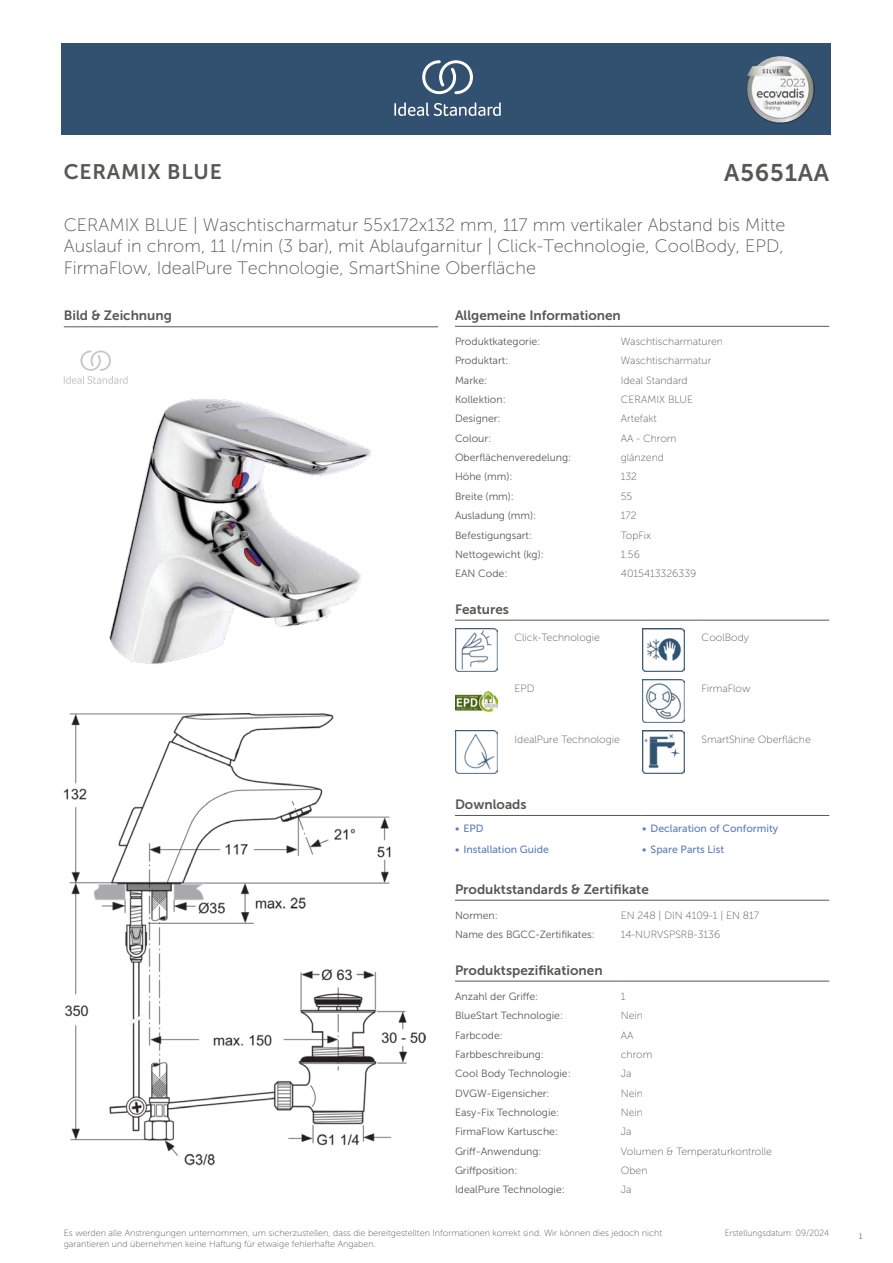
<style>
.page{position:relative;width:893px;height:1263px;background:#fff}
.page>*{position:absolute;margin:0;border:0;box-sizing:border-box;transform-origin:0 0}
.t1{font:24px "Museo Sans 700";letter-spacing:.035em;color:#575756}
.t2{font:21px "Museo Sans 700";letter-spacing:.035em;color:#575756}
.t3{font:18px/21.6px "Museo Sans 100";color:#575756;text-align:justify}
.t4{font:13.5px "Museo Sans 700";color:#575756}
.t5{font:10.5px "Museo Sans 300";color:#575756}
.t6{font:10.5px "Museo Sans 100";color:#575756}
.t7{font:10.5px "Museo Sans 500";color:#5b7ebf}
.t8{font:9px/10.8px "Museo Sans 100";color:#575756}
.t9{font:9px "Museo Sans 100";color:#575756;scale:.95 1}
.t10{font:300 9px "Calibri";color:#575756;scale:.95 1}
</style>
<div class="page">
<div style="left:62px;top:43px;width:769px;height:91px;background:#325070"></div>
<hr style="left:455px;top:326px;width:166px;height:1px;background:#575756">
<hr style="left:621px;top:326px;width:208px;height:1px;background:#575756">
<hr style="left:455px;top:620px;width:59px;height:1px;background:#575756">
<hr style="left:514px;top:620px;width:128px;height:1px;background:#575756">
<hr style="left:642px;top:620px;width:60px;height:1px;background:#575756">
<hr style="left:702px;top:620px;width:127px;height:1px;background:#575756">
<img style="left:455px;top:629px;width:42px;height:42px">
<img style="left:642px;top:629px;width:43px;height:42px">
<img style="left:455px;top:691px;width:42px;height:20px">
<img style="left:642px;top:680px;width:43px;height:42px">
<img style="left:455px;top:731px;width:42px;height:42px">
<img style="left:642px;top:731px;width:43px;height:42px">
<hr style="left:455px;top:815px;width:187px;height:1px;background:#575756">
<hr style="left:642px;top:815px;width:187px;height:1px;background:#575756">
<hr style="left:455px;top:900px;width:166px;height:1px;background:#575756">
<hr style="left:621px;top:900px;width:208px;height:1px;background:#575756">
<hr style="left:455px;top:981px;width:166px;height:1px;background:#575756">
<hr style="left:621px;top:981px;width:208px;height:1px;background:#575756">
<img style="left:64px;top:714px;width:361px;height:452px">
<hr style="left:64px;top:327px;width:374px;height:1px;background:#575756">
<svg style="left:64px;top:350px;width:64px;height:34px"></svg>
<img style="left:109px;top:399px;width:262px;height:265px">
<svg style="left:394px;top:102px;width:107px;height:14px"></svg>
<svg style="left:422px;top:60px;width:51px;height:34px"></svg>
<img style="left:746px;top:56px;width:68px;height:67px">
<h2 class="t2" style="left:64px;top:160px;width:159px">CERAMIX BLUE</h2>
<h1 class="t1" style="left:724px;top:160px;width:107px">A5651AA</h1>
<p class="t3" style="left:64px;top:214px;width:723px">CERAMIX BLUE | Waschtischarmatur 55x172x132 mm, 117 mm vertikaler Abstand bis Mitte Auslauf in chrom, 11 l/min (3 bar), mit Ablaufgarnitur | Click-Technologie, CoolBody, EPD, FirmaFlow, IdealPure Technologie, SmartShine Oberfläche</p>
<p class="t4" style="left:64px;top:308px;width:110px">Bild &amp; Zeichnung</p>
<p class="t4" style="left:455px;top:308px;width:167px">Allgemeine Informationen</p>
<p class="t5" style="left:455px;top:336px;width:87px">Produktkategorie:</p>
<p class="t6" style="left:621px;top:336px;width:104px">Waschtischarmaturen</p>
<p class="t5" style="left:455px;top:355px;width:55px">Produktart:</p>
<p class="t6" style="left:621px;top:355px;width:92px">Waschtischarmatur</p>
<p class="t5" style="left:455px;top:374px;width:34px">Marke:</p>
<p class="t6" style="left:621px;top:374px;width:68px">Ideal Standard</p>
<p class="t5" style="left:455px;top:394px;width:52px">Kollektion:</p>
<p class="t6" style="left:621px;top:394px;width:74px">CERAMIX BLUE</p>
<p class="t5" style="left:455px;top:413px;width:47px">Designer:</p>
<p class="t6" style="left:621px;top:413px;width:37px">Artefakt</p>
<p class="t5" style="left:455px;top:432px;width:38px">Colour:</p>
<p class="t6" style="left:621px;top:433px;width:57px">AA - Chrom</p>
<p class="t5" style="left:455px;top:452px;width:118px">Oberflächenveredelung:</p>
<p class="t6" style="left:621px;top:452px;width:45px">glänzend</p>
<p class="t5" style="left:455px;top:471px;width:59px">Höhe (mm):</p>
<p class="t6" style="left:621px;top:471px;width:18px">132</p>
<p class="t5" style="left:455px;top:491px;width:61px">Breite (mm):</p>
<p class="t6" style="left:621px;top:491px;width:13px">55</p>
<p class="t5" style="left:455px;top:510px;width:83px">Ausladung (mm):</p>
<p class="t6" style="left:621px;top:510px;width:17px">172</p>
<p class="t5" style="left:455px;top:529px;width:79px">Befestigungsart:</p>
<p class="t6" style="left:621px;top:529px;width:32px">TopFix</p>
<p class="t5" style="left:455px;top:549px;width:90px">Nettogewicht (kg):</p>
<p class="t6" style="left:621px;top:549px;width:21px">1.56</p>
<p class="t5" style="left:455px;top:568px;width:54px">EAN Code:</p>
<p class="t6" style="left:621px;top:568px;width:77px">4015413326339</p>
<p class="t4" style="left:455px;top:602px;width:55px">Features</p>
<p class="t6" style="left:514px;top:632px;width:87px">Click-Technologie</p>
<p class="t6" style="left:702px;top:632px;width:49px">CoolBody</p>
<p class="t6" style="left:514px;top:683px;width:21px">EPD</p>
<p class="t6" style="left:702px;top:683px;width:50px">FirmaFlow</p>
<p class="t6" style="left:514px;top:734px;width:107px">IdealPure Technologie</p>
<p class="t6" style="left:702px;top:734px;width:111px">SmartShine Oberfläche</p>
<p class="t4" style="left:455px;top:797px;width:73px">Downloads</p>
<p class="t7" style="left:455px;top:823px;width:30px">• EPD</p>
<p class="t7" style="left:642px;top:823px;width:138px">• Declaration of Conformity</p>
<p class="t7" style="left:455px;top:844px;width:95px">• Installation Guide</p>
<p class="t7" style="left:642px;top:844px;width:84px">• Spare Parts List</p>
<p class="t4" style="left:455px;top:882px;width:195px">Produktstandards &amp; Zertifikate</p>
<p class="t5" style="left:455px;top:910px;width:44px">Normen:</p>
<p class="t6" style="left:621px;top:910px;width:140px">EN 248 | DIN 4109-1 | EN 817</p>
<p class="t5" style="left:455px;top:929px;width:141px">Name des BGCC-Zertifikates:</p>
<p class="t6" style="left:621px;top:929px;width:101px">14-NURVSPSRB-3136</p>
<p class="t4" style="left:455px;top:962px;width:149px">Produktspezifikationen</p>
<p class="t5" style="left:455px;top:990px;width:85px">Anzahl der Griffe:</p>
<p class="t6" style="left:621px;top:991px;width:6px">1</p>
<p class="t5" style="left:455px;top:1010px;width:110px">BlueStart Technologie:</p>
<p class="t6" style="left:621px;top:1010px;width:24px">Nein</p>
<p class="t5" style="left:455px;top:1029px;width:49px">Farbcode:</p>
<p class="t6" style="left:621px;top:1029px;width:14px">AA</p>
<p class="t5" style="left:455px;top:1048px;width:90px">Farbbeschreibung:</p>
<p class="t6" style="left:621px;top:1049px;width:33px">chrom</p>
<p class="t5" style="left:455px;top:1068px;width:117px">Cool Body Technologie:</p>
<p class="t6" style="left:621px;top:1068px;width:12px">Ja</p>
<p class="t5" style="left:455px;top:1087px;width:96px">DVGW-Eigensicher:</p>
<p class="t6" style="left:621px;top:1087px;width:24px">Nein</p>
<p class="t5" style="left:455px;top:1107px;width:106px">Easy-Fix Technologie:</p>
<p class="t6" style="left:621px;top:1107px;width:24px">Nein</p>
<p class="t5" style="left:455px;top:1126px;width:105px">FirmaFlow Kartusche:</p>
<p class="t6" style="left:621px;top:1126px;width:12px">Ja</p>
<p class="t5" style="left:455px;top:1145px;width:88px">Griff-Anwendung:</p>
<p class="t6" style="left:621px;top:1145px;width:153px">Volumen &amp; Temperaturkontrolle</p>
<p class="t5" style="left:455px;top:1165px;width:64px">Griffposition:</p>
<p class="t6" style="left:621px;top:1165px;width:28px">Oben</p>
<p class="t5" style="left:455px;top:1184px;width:111px">IdealPure Technologie:</p>
<p class="t6" style="left:621px;top:1184px;width:12px">Ja</p>
<p class="t8" style="left:64px;top:1227px;width:600px">Es werden alle Anstrengungen unternommen, um sicherzustellen, dass die bereitgestellten Informationen korrekt sind. Wir können dies jedoch nicht garantieren und übernehmen keine Haftung für etwaige fehlerhafte Angaben.</p>
<p class="t9" style="left:725px;top:1228px;width:111px">Erstellungsdatum: 09/2024</p>
<p class="t10" style="left:858px;top:1230px;width:6px">1</p>
</div>
